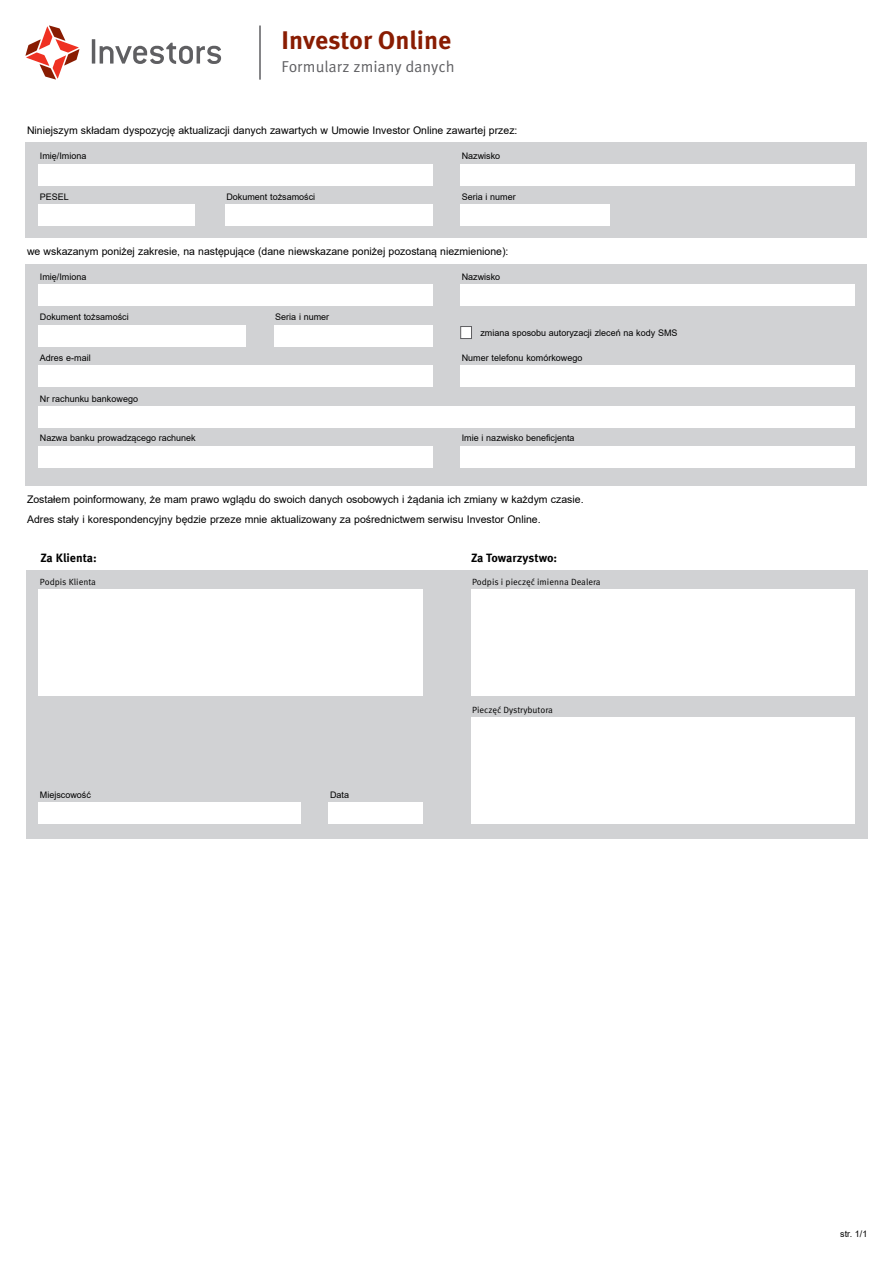
<style>
.page{position:relative;width:893px;height:1263px;background:#fff}
.page>*{position:absolute;margin:0;border:0;box-sizing:border-box;transform-origin:0 0}
.t1{font:700 25.5px "Meta Pro";letter-spacing:-.005em;color:#891c02}
.t2{font:15.75px "Meta Pro";color:#5f5f62}
.t3{font:700 12px "Meta Pro";color:#000}
.PKT{font:10.5px "Arial";color:#000}
.NORM{font:10.5px "Arial";color:#000}
.t4{font:9px "Arial";color:#000}
.t5{font:9px "Meta Pro";color:#000}
</style>
<div class="page">
<div style="left:26px;top:142px;width:841px;height:96px;background:#d1d2d4"></div>
<div style="left:26px;top:264px;width:841px;height:221px;background:#d1d2d4"></div>
<div style="left:38px;top:164px;width:395px;height:21px;background:#fff"></div>
<div style="left:460px;top:164px;width:394px;height:21px;background:#fff"></div>
<div style="left:38px;top:205px;width:157px;height:21px;background:#fff"></div>
<div style="left:225px;top:205px;width:208px;height:21px;background:#fff"></div>
<div style="left:38px;top:325px;width:208px;height:21px;background:#fff"></div>
<div style="left:460px;top:204px;width:150px;height:22px;background:#fff"></div>
<div style="left:274px;top:325px;width:159px;height:21px;background:#fff"></div>
<div style="left:38px;top:285px;width:395px;height:21px;background:#fff"></div>
<div style="left:460px;top:285px;width:394px;height:21px;background:#fff"></div>
<div style="left:38px;top:366px;width:395px;height:21px;background:#fff"></div>
<div style="left:460px;top:366px;width:394px;height:21px;background:#fff"></div>
<div style="left:38px;top:406px;width:816px;height:21px;background:#fff"></div>
<div style="left:38px;top:446px;width:395px;height:21px;background:#fff"></div>
<div style="left:460px;top:446px;width:394px;height:21px;background:#fff"></div>
<div style="left:26px;top:570px;width:841px;height:268px;background:#d1d2d4"></div>
<div style="left:38px;top:590px;width:385px;height:106px;background:#fff"></div>
<div style="left:471px;top:590px;width:383px;height:106px;background:#fff"></div>
<div style="left:471px;top:717px;width:383px;height:107px;background:#fff"></div>
<div style="left:38px;top:802px;width:263px;height:22px;background:#fff"></div>
<div style="left:328px;top:802px;width:95px;height:21px;background:#fff"></div>
<div style="left:460px;top:326px;width:12px;height:13px;background:#fff;border:1px solid #5f5f62"></div>
<hr style="left:92px;top:39px;width:3px;height:25px;background:#5f5f62">
<svg style="left:100px;top:43px;width:121px;height:21px"></svg>
<svg style="left:26px;top:26px;width:53px;height:54px"></svg>
<hr style="left:259px;top:26px;width:2px;height:54px;background:#5f5f62">
<h1 class="t1" style="left:281px;top:24px;width:171px">Investor Online</h1>
<h2 class="t2" style="left:281px;top:57px;width:175px">Formularz zmiany danych</h2>
<p class="PKT" style="left:27px;top:123px;width:492px">Niniejszym składam dyspozycję aktualizacji danych zawartych w Umowie Investor Online zawartej przez:</p>
<p class="t4" style="left:40px;top:150px;width:48px">Imię/Imiona</p>
<p class="t4" style="left:462px;top:150px;width:40px">Nazwisko</p>
<p class="t4" style="left:40px;top:191px;width:31px">PESEL</p>
<p class="t4" style="left:226px;top:190px;width:90px">Dokument tożsamości</p>
<p class="t4" style="left:462px;top:190px;width:56px">Seria i numer</p>
<p class="NORM" style="left:27px;top:244px;width:483px">we wskazanym poniżej zakresie, na następujące (dane niewskazane poniżej pozostaną niezmienione):</p>
<p class="t4" style="left:40px;top:271px;width:48px">Imię/Imiona</p>
<p class="t4" style="left:462px;top:271px;width:40px">Nazwisko</p>
<p class="t4" style="left:40px;top:311px;width:90px">Dokument tożsamości</p>
<p class="t4" style="left:275px;top:311px;width:56px">Seria i numer</p>
<p class="t4" style="left:480px;top:326px;width:199px">zmiana sposobu autoryzacji zleceń na kody SMS</p>
<p class="t4" style="left:40px;top:352px;width:52px">Adres e-mail</p>
<p class="t4" style="left:462px;top:351px;width:122px">Numer telefonu komórkowego</p>
<p class="t4" style="left:40px;top:392px;width:100px">Nr rachunku bankowego</p>
<p class="t4" style="left:40px;top:432px;width:157px">Nazwa banku prowadzącego rachunek</p>
<p class="t4" style="left:462px;top:432px;width:114px">Imie i nazwisko beneficjenta</p>
<p class="PKT" style="left:27px;top:492px;width:558px">Zostałem poinformowany, że mam prawo wglądu do swoich danych osobowych i żądania ich zmiany w każdym czasie.</p>
<p class="PKT" style="left:27px;top:512px;width:515px">Adres stały i korespondencyjny będzie przeze mnie aktualizowany za pośrednictwem serwisu Investor Online.</p>
<p class="t3" style="left:40px;top:550px;width:58px">Za Klienta:</p>
<p class="t3" style="left:471px;top:550px;width:88px">Za Towarzystwo:</p>
<p class="t5" style="left:40px;top:576px;width:57px">Podpis Klienta</p>
<p class="t5" style="left:472px;top:576px;width:130px">Podpis i pieczęć imienna Dealera</p>
<p class="t4" style="left:40px;top:788px;width:53px">Miejscowość</p>
<p class="t4" style="left:330px;top:788px;width:21px">Data</p>
<p class="t5" style="left:472px;top:704px;width:82px">Pieczęć Dystrybutora</p>
<p class="t4" style="left:840px;top:1228px;width:29px">str. 1/1</p>
</div>
